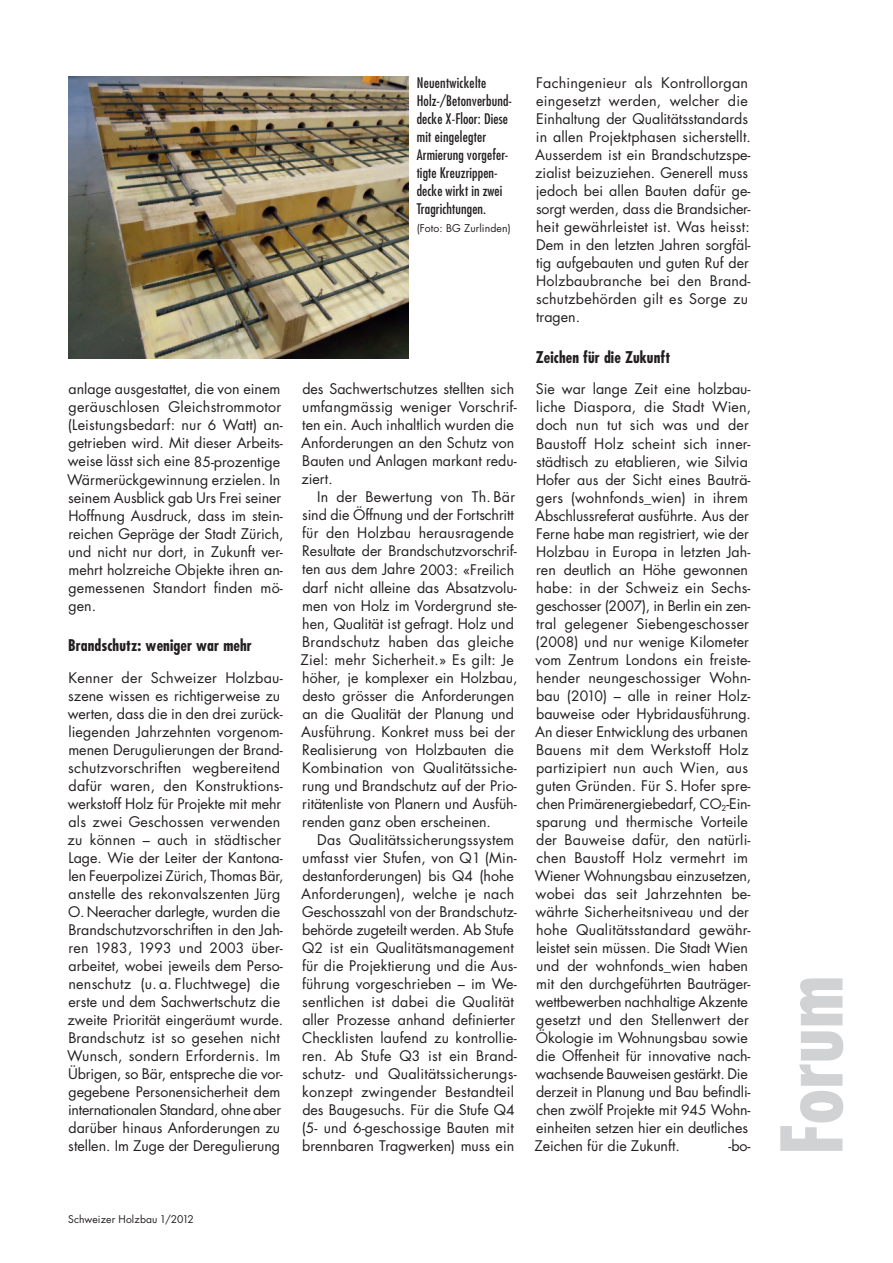
<style>
.page{position:relative;width:893px;height:1263px;background:#fff}
.page>*{position:absolute;margin:0;border:0;box-sizing:border-box;transform-origin:0 0}
.t1{font:700 condensed 82.5px "Futura Std";letter-spacing:-.005em;color:#d1d2d4}
.t2{font:700 condensed 15.75px "Futura Std";letter-spacing:.01em;color:#231f20}
.t3{font:14.25px/18px "Futura Std";color:#231f20}
.t4{font:condensed 14.25px/18px "Futura Std";letter-spacing:.01em;color:#231f20}
.t5{font:10.5px "Futura Std";letter-spacing:.01em;color:#231f20}
.t6{font:10.35px "Futura Std";letter-spacing:.01em;color:#231f20}
.s1{font-size:13.8px}
</style>
<div class="page">
<img style="left:68px;top:77px;width:340px;height:281px">
<p class="t3" style="left:67px;top:380px;width:218px">anlage ausgestattet, die von einem geräuschlosen Gleichstrommotor (Leistungsbedarf: nur <span class="s1">6</span> Watt) an&shy;getrieben wird. Mit dieser Arbeits&shy;weise lässt sich eine <span class="s1">85</span>-prozentige<br>Wärmerückgewinnung erzielen. In seinem Ausblick gab Urs Frei seiner<br>Hoffnung Ausdruck, dass im stein&shy;reichen Gepräge der Stadt Zürich, und nicht nur dort, in Zukunft ver&shy;mehrt holzreiche Objekte ihren an&shy;gemessenen Standort finden mö&shy;gen.</p>
<p class="t2" style="left:68px;top:636px;width:185px">Brandschutz: weniger war mehr</p>
<p class="t3" style="left:67px;top:668px;width:218px">Kenner der Schweizer Holzbau&shy;szene wissen es richtigerweise zu werten, dass die in den drei zurück&shy;liegenden Jahrzehnten vorgenom&shy;menen Derugulierungen der Brand&shy;schutzvorschriften wegbereitend dafür waren, den Konstruktions&shy;werkstoff Holz für Projekte mit mehr als zwei Geschossen verwenden zu können – auch in städtischer Lage. Wie der Leiter der Kantona&shy;len Feuerpolizei Zürich, Thomas Bär, anstelle des rekonvalszenten Jürg O. Neeracher darlegte, wurden die Brandschutzvorschriften in den Jah&shy;ren <span class="s1">1983</span>, <span class="s1">1993</span> und <span class="s1">2003</span> über&shy;arbeitet, wobei jeweils dem Perso&shy;nenschutz (u. a. Fluchtwege) die erste und dem Sachwertschutz die zweite Priorität eingeräumt wurde.<br>Brandschutz ist so gesehen nicht Wunsch, sondern Erfordernis. Im Übrigen, so Bär, entspreche die vor&shy;gegebene Personensicherheit dem internationalen Standard, ohne aber darüber hinaus Anforderungen zu stellen. Im Zuge der Deregulierung</p>
<p class="t4" style="left:417px;top:74px;width:97px">Neuentwickelte<br>Holz-/Betonverbund&shy;decke X-Floor: Diese mit eingelegter<br>Armierung vorgefer&shy;tigte Kreuzrippen&shy;decke wirkt in zwei<br>Tragrichtungen.</p>
<p class="t5" style="left:417px;top:222px;width:96px">(Foto: BG Zurlinden)</p>
<p class="t3" style="left:301px;top:380px;width:217px">des Sachwertschutzes stellten sich umfangmässig weniger Vorschrif&shy;ten ein. Auch inhaltlich wurden die<br>Anforderungen an den Schutz von<br>Bauten und Anlagen markant redu&shy;ziert.</p>
<p class="t3" style="left:301px;top:488px;width:218px;text-indent:17px">In der Bewertung von Th. Bär sind die Öffnung und der Fortschritt für den Holzbau herausragende Resultate der Brandschutzvorschrif&shy;ten aus dem Jahre <span class="s1">2003</span>: «Freilich darf nicht alleine das Absatzvolu&shy;men von Holz im Vordergrund ste&shy;hen, Qualität ist gefragt. Holz und Brandschutz haben das gleiche Ziel: mehr Sicherheit.» Es gilt: Je höher, je komplexer ein Holzbau, desto grösser die Anforderungen an die Qualität der Planung und Ausführung. Konkret muss bei der Realisierung von Holzbauten die Kombination von Qualitätssiche&shy;rung und Brandschutz auf der Prio&shy;ritätenliste von Planern und Ausfüh&shy;renden ganz oben erscheinen.</p>
<p class="t3" style="left:301px;top:830px;width:217px;text-indent:16px">Das Qualitätssicherungssystem umfasst vier Stufen, von Q<span class="s1">1</span> (Min&shy;destanforderungen) bis Q<span class="s1">4</span> (hohe Anforderungen), welche je nach Geschosszahl von der Brandschutz&shy;behörde zugeteilt werden. Ab Stufe Q<span class="s1">2</span> ist ein Qualitätsmanagement für die Projektierung und die Aus&shy;führung vorgeschrieben – im We&shy;sentlichen ist dabei die Qualität aller Prozesse anhand definierter Checklisten laufend zu kontrollie&shy;ren. Ab Stufe Q<span class="s1">3</span> ist ein Brand&shy;schutz- und Qualitätssicherungs&shy;konzept zwingender Bestandteil des Baugesuchs. Für die Stufe Q<span class="s1">4 </span>(<span class="s1">5</span>- und <span class="s1">6</span>-geschossige Bauten mit brennbaren Tragwerken) muss ein</p>
<p class="t3" style="left:535px;top:74px;width:217px">Fachingenieur als Kontrollorgan eingesetzt werden, welcher die<br>Einhaltung der Qualitätsstandards in allen Projektphasen sicherstellt.<br>Ausserdem ist ein Brandschutzspe&shy;zialist beizuziehen. Generell muss jedoch bei allen Bauten dafür ge&shy;sorgt werden, dass die Brandsicher&shy;heit gewährleistet ist. Was heisst:<br>Dem in den letzten Jahren sorgfäl&shy;tig aufgebauten und guten Ruf der<br>Holzbaubranche bei den Brand&shy;schutzbehörden gilt es Sorge zu tragen.</p>
<p class="t2" style="left:536px;top:348px;width:136px">Zeichen für die Zukunft</p>
<p class="t3" style="left:534px;top:380px;width:218px">Sie war lange Zeit eine holzbau&shy;liche Diaspora, die Stadt Wien, doch nun tut sich was und der Baustoff Holz scheint sich inner&shy;städtisch zu etablieren, wie Silvia Hofer aus der Sicht eines Bauträ&shy;gers (wohnfonds_wien) in ihrem Abschlussreferat ausführte. Aus der Ferne habe man registriert, wie der Holzbau in Europa in letzten Jah&shy;ren deutlich an Höhe gewonnen habe: in der Schweiz ein Sechs&shy;geschosser (<span class="s1">2007</span>), in Berlin ein zen&shy;tral gelegener Siebengeschosser (<span class="s1">2008</span>) und nur wenige Kilometer vom Zentrum Londons ein freiste&shy;hender neungeschossiger Wohn&shy;bau (<span class="s1">2010</span>) – alle in reiner Holz&shy;bauweise oder Hybridausführung.<br>An dieser Entwicklung des urbanen Bauens mit dem Werkstoff Holz partizipiert nun auch Wien, aus guten Gründen. Für S. Hofer spre&shy;chen Primärenergiebedarf, <span class="s1">CO</span><sub>2</sub>-Ein&shy;sparung und thermische Vorteile der Bauweise dafür, den natürli&shy;chen Baustoff Holz vermehrt im Wiener Wohnungsbau einzusetzen, wobei das seit Jahrzehnten be&shy;währte Sicherheitsniveau und der hohe Qualitätsstandard gewähr&shy;leistet sein müssen. Die Stadt Wien und der wohnfonds_wien haben mit den durchgeführten Bauträger&shy;wettbewerben nachhaltige Akzente gesetzt und den Stellenwert der Ökologie im Wohnungsbau sowie die Offenheit für innovative nach&shy;wachsende Bauweisen gestärkt. Die derzeit in Planung und Bau befindli&shy;chen zwölf Projekte mit <span class="s1">945</span> Wohn&shy;einheiten setzen hier ein deutliches Zeichen für die Zukunft.</p>
<p class="t3" style="left:728px;top:1136px;width:24px">-bo-</p>
<p class="t6" style="left:68px;top:1212px;width:127px">Schweizer Holzbau 1/2012</p>
<h1 class="t1" style="left:761px;top:1155px;width:181px;rotate:-90deg">Forum</h1>
</div>
